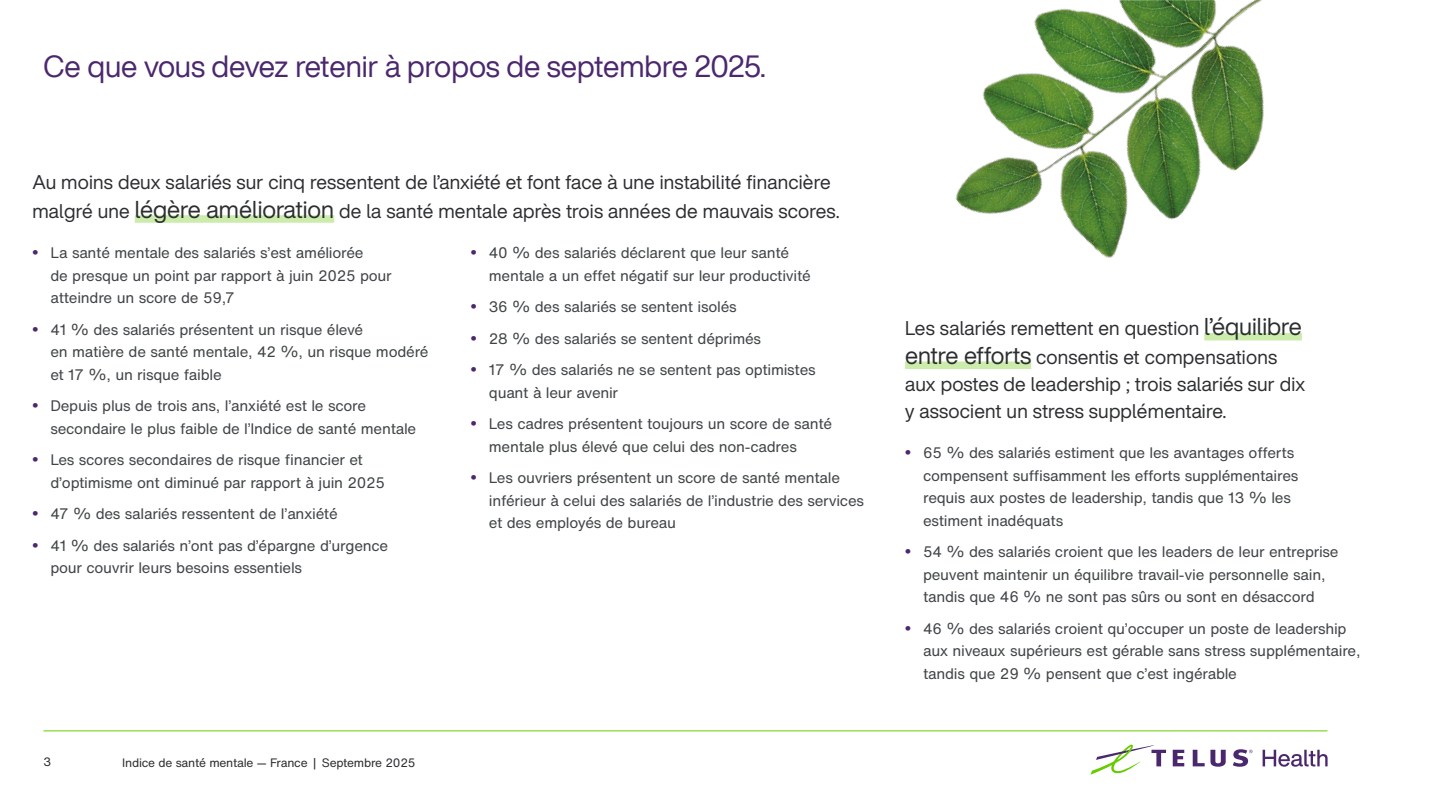
<style>
.page{position:relative;width:1440px;height:810px;background:#fff}
.page>*{position:absolute;margin:0;border:0;box-sizing:border-box;transform-origin:0 0}
.t1{font:30px "H Nfor TELUS Display";color:#4b286d}
.t2{font:19.5px/27.5px "H Nfor TELUSSA Display";letter-spacing:.01em;color:#2c2e30}
.t3{font:15px/22.5px "H Nfor TELUS";letter-spacing:-.015em;color:#414547}
.t4{font:12px "H Nfor TELUS";letter-spacing:-.02em;color:#2c2e30}
.s1{font-size:24px}
.s2{font-family:"Arial";font-weight:700;font-size:16.5px;color:#4b286d}
</style>
<div class="page">
<hr style="left:44px;top:730px;width:1284px;height:1px;background:#6c0">
<svg style="left:1173px;top:750px;width:11px;height:16px"></svg>
<svg style="left:1193px;top:750px;width:33px;height:17px"></svg>
<svg style="left:1090px;top:745px;width:76px;height:30px"></svg>
<svg style="left:1233px;top:749px;width:20px;height:18px"></svg>
<svg style="left:1263px;top:750px;width:65px;height:17px"></svg>
<div style="left:135px;top:215px;width:199px;height:8px;background:#ccecac"></div>
<div style="left:1204px;top:333px;width:98px;height:7px;background:#ccecac"></div>
<div style="left:905px;top:362px;width:126px;height:7px;background:#ccecac"></div>
<img style="left:955px;top:0;width:309px;height:258px">
<h1 class="t1" style="left:44px;top:46px;width:724px">Ce que vous devez retenir à propos de septembre 2025.</h1>
<h2 class="t2" style="left:32px;top:168px;width:809px;line-height:28.5px">Au moins deux salariés sur cinq ressentent de l’anxiété et font face à une instabilité financière malgré une <span class="s1">légère amélioration</span> de la santé mentale après trois années de mauvais scores.</h2>
<p class="t3" style="left:50px;top:241px;width:343px;text-indent:-18px"><span class="s2">•</span> La santé mentale des salariés s’est améliorée<br>de presque un point par rapport à juin 2025 pour atteindre un score de 59,7</p>
<p class="t3" style="left:50px;top:318px;width:380px;text-indent:-18px"><span class="s2">•</span> 41 % des salariés présentent un risque élevé<br>en matière de santé mentale, 42 %, un risque modéré et 17 %, un risque faible</p>
<p class="t3" style="left:50px;top:394px;width:367px;text-indent:-18px"><span class="s2">•</span> Depuis plus de trois ans, l’anxiété est le score secondaire le plus faible de l’Indice de santé mentale</p>
<p class="t3" style="left:50px;top:448px;width:336px;text-indent:-18px"><span class="s2">•</span> Les scores secondaires de risque financier et d’optimisme ont diminué par rapport à juin 2025</p>
<p class="t3" style="left:32px;top:502px;width:307px"><span class="s2">•</span> 47 % des salariés ressentent de l’anxiété</p>
<p class="t3" style="left:50px;top:534px;width:339px;text-indent:-18px"><span class="s2">•</span> 41 % des salariés n’ont pas d’épargne d’urgence pour couvrir leurs besoins essentiels</p>
<p class="t3" style="left:489px;top:241px;width:324px;text-indent:-18px"><span class="s2">•</span> 40 % des salariés déclarent que leur santé mentale a un effet négatif sur leur productivité</p>
<p class="t3" style="left:471px;top:295px;width:267px"><span class="s2">•</span> 36 % des salariés se sentent isolés</p>
<p class="t3" style="left:471px;top:327px;width:292px"><span class="s2">•</span> 28 % des salariés se sentent déprimés</p>
<p class="t3" style="left:489px;top:358px;width:328px;text-indent:-18px"><span class="s2">•</span> 17 % des salariés ne se sentent pas optimistes quant à leur avenir</p>
<p class="t3" style="left:489px;top:412px;width:345px;text-indent:-18px"><span class="s2">•</span> Les cadres présentent toujours un score de santé mentale plus élevé que celui des non-cadres</p>
<p class="t3" style="left:489px;top:466px;width:377px;text-indent:-18px"><span class="s2">•</span> Les ouvriers présentent un score de santé mentale inférieur à celui des salariés de l’industrie des services et des employés de bureau</p>
<p class="t4" style="left:44px;top:754px;width:9px">3</p>
<p class="t4" style="left:122px;top:754px;width:295px">Indice de santé mentale — France | Septembre 2025</p>
<h2 class="t2" style="left:905px;top:315px;width:402px">Les salariés remettent en question <span class="s1">l’équilibre entre efforts</span> consentis et compensations aux postes de leadership ; trois salariés sur dix y associent un stress supplémentaire.</h2>
<p class="t3" style="left:923px;top:442px;width:377px;text-indent:-18px"><span class="s2">•</span> 65 % des salariés estiment que les avantages offerts compensent suffisamment les efforts supplémentaires requis aux postes de leadership, tandis que 13 % les estiment inadéquats</p>
<p class="t3" style="left:905px;top:541px;width:435px;text-align:center"><span class="s2">•</span> 54 % des salariés croient que les leaders de leur entreprise peuvent maintenir un équilibre travail-vie personnelle sain, tandis que 46 % ne sont pas sûrs ou sont en désaccord</p>
<p class="t3" style="left:923px;top:617px;width:439px;text-indent:-18px"><span class="s2">•</span> 46 % des salariés croient qu’occuper un poste de leadership aux niveaux supérieurs est gérable sans stress supplémentaire, tandis que 29 % pensent que c’est ingérable</p>
</div>
